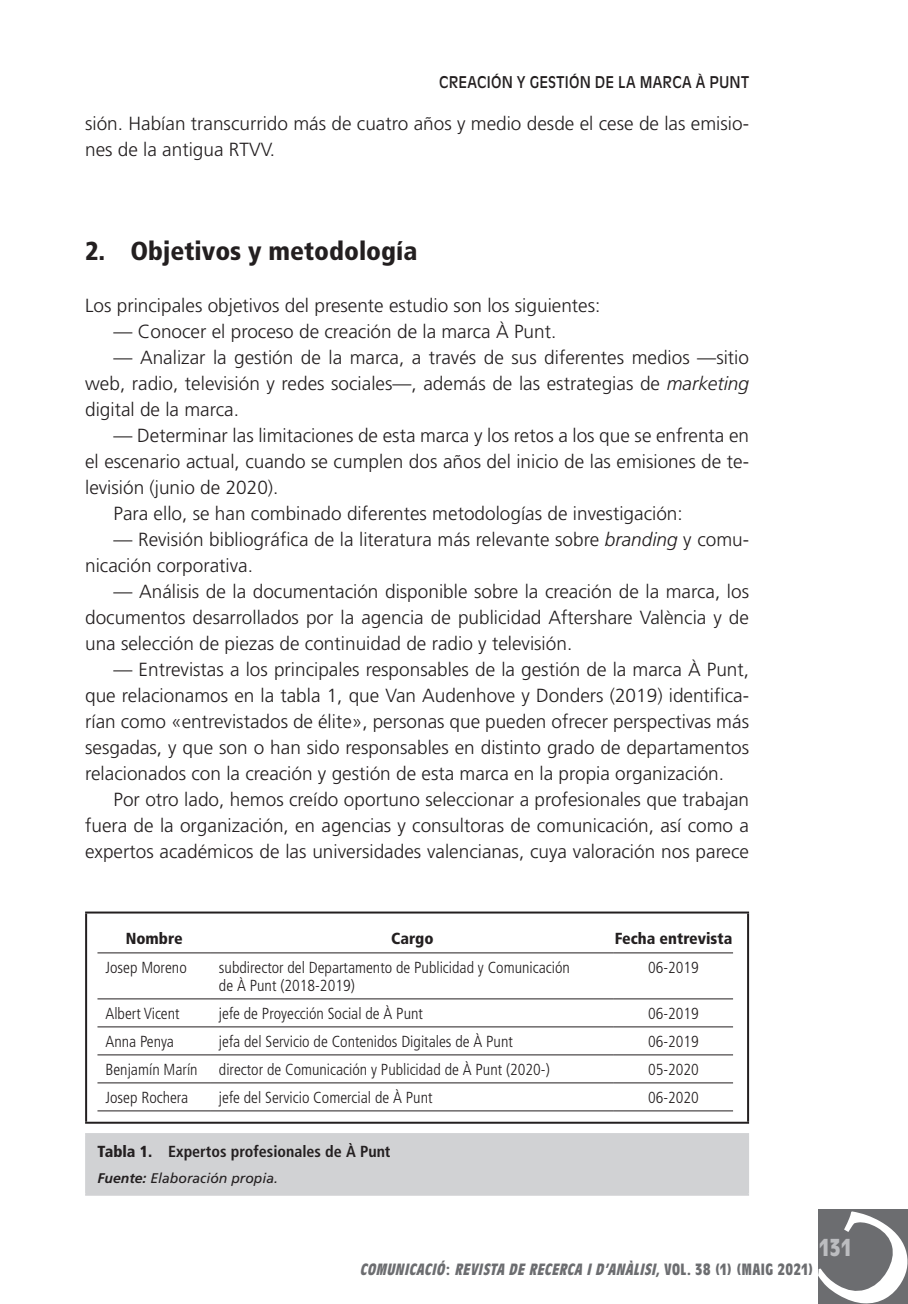
<style>
.page{position:relative;width:908px;height:1304px;background:#fff}
.page>*{position:absolute;margin:0;border:0;box-sizing:border-box;transform-origin:0 0}
._0_Títol_1Nivell{font:900 condensed 26px "Frutiger LT Std";color:#231f20}
.t1{font:700 condensed 24px "Antique Olive Std";color:#bcbdc0}
._0_Text{font:300 19px/26px "Frutiger LT Std";color:#231f20;text-align:justify}
._0_Text_Sense{font:300 19px "Frutiger LT Std";color:#231f20}
._501_TAULA_TEXT{font:300 condensed 16px/18px "Frutiger";color:#231f20}
.t2{font:italic 700 condensed 16px "Antique Olive Std";color:#6c6d70}
._0_Figura_Gràfics1{font:700 condensed 16px "Frutiger";color:#231f20}
.t3{font:16px "Antique Olive Std";letter-spacing:.015em;color:#231f20;scale:.9 1}
._500_TAULA_CELDILLA{font:900 condensed 16px "Frutiger";color:#231f20}
._0_NOTAS_grafics2{font:italic 14px "Frutiger LT Std";color:#231f20}
.s1{font-style:italic}
.s2{font-weight:900}
.s3{font-weight:700}
.s4{font-style:normal}
</style>
<div class="page">
<svg style="left:87px;top:914px;width:659px;height:208px"></svg>
<div style="left:86px;top:1134px;width:661px;height:61px;background:#d1d2d4"></div>
<hr style="left:85px;top:1133px;width:663px;height:2px;background:#d1d2d4">
<hr style="left:85px;top:1194px;width:663px;height:2px;background:#d1d2d4">
<hr style="left:85px;top:912px;width:663px;height:2px;background:#231f20">
<hr style="left:85px;top:914px;width:2px;height:208px;background:#231f20">
<hr style="left:746px;top:914px;width:2px;height:208px;background:#231f20">
<hr style="left:85px;top:1122px;width:663px;height:2px;background:#231f20">
<hr style="left:85px;top:1135px;width:2px;height:59px;background:#d1d2d4">
<hr style="left:746px;top:1135px;width:2px;height:59px;background:#d1d2d4">
<hr style="left:97px;top:998px;width:114px;height:1px;background:#231f20">
<hr style="left:211px;top:998px;width:402px;height:1px;background:#231f20">
<hr style="left:613px;top:998px;width:119px;height:1px;background:#231f20">
<hr style="left:97px;top:1026px;width:114px;height:1px;background:#231f20">
<hr style="left:211px;top:1026px;width:402px;height:1px;background:#231f20">
<hr style="left:613px;top:1026px;width:119px;height:1px;background:#231f20">
<hr style="left:97px;top:1054px;width:114px;height:1px;background:#231f20">
<hr style="left:211px;top:1054px;width:402px;height:1px;background:#231f20">
<hr style="left:613px;top:1054px;width:119px;height:1px;background:#231f20">
<hr style="left:97px;top:1082px;width:114px;height:1px;background:#231f20">
<hr style="left:211px;top:1082px;width:402px;height:1px;background:#231f20">
<hr style="left:613px;top:1082px;width:119px;height:1px;background:#231f20">
<hr style="left:97px;top:952px;width:114px;height:1px;background:#231f20">
<hr style="left:211px;top:952px;width:402px;height:1px;background:#231f20">
<hr style="left:613px;top:952px;width:119px;height:1px;background:#231f20">
<hr style="left:97px;top:1110px;width:114px;height:1px;background:#231f20">
<hr style="left:211px;top:1110px;width:402px;height:1px;background:#231f20">
<hr style="left:613px;top:1110px;width:119px;height:1px;background:#231f20">
<div style="left:818px;top:1209px;width:90px;height:95px;background:#6c6d70"></div>
<p class="t3" style="left:439px;top:73px;width:346px">CREACIÓN Y GESTIÓN DE LA MARCA À PUNT</p>
<p class="_0_Text" style="left:85px;top:110px;width:665px">sión. Habían transcurrido más de cuatro años y medio desde el cese de las emisio&shy;nes de la antigua RTVV.</p>
<p class="_0_Títol_1Nivell" style="left:85px;top:235px;width:333px">2. Objetivos y metodología</p>
<p class="_0_Text_Sense" style="left:85px;top:294px;width:516px">Los principales objetivos del presente estudio son los siguientes:</p>
<p class="_0_Text" style="left:113px;top:318px;width:444px">— Conocer el proceso de creación de la marca À Punt.</p>
<p class="_0_Text" style="left:85px;top:344px;width:665px;text-indent:28px">— Analizar la gestión de la marca, a través de sus diferentes medios —sitio web, radio, televisión y redes sociales—, además de las estrategias de <span class="s1">marketing </span>digital de la marca.</p>
<p class="_0_Text" style="left:85px;top:422px;width:665px;text-indent:28px">— Determinar las limitaciones de esta marca y los retos a los que se enfrenta en el escenario actual, cuando se cumplen dos años del inicio de las emisiones de te&shy;levisión (junio de 2020).</p>
<p class="_0_Text" style="left:113px;top:500px;width:570px">Para ello, se han combinado diferentes metodologías de investigación:</p>
<p class="_0_Text" style="left:85px;top:526px;width:665px;text-indent:28px">— Revisión bibliográfica de la literatura más relevante sobre <span class="s1">branding</span> y comu&shy;nicación corporativa.</p>
<p class="_0_Text" style="left:85px;top:578px;width:665px;text-indent:28px">— Análisis de la documentación disponible sobre la creación de la marca, los documentos desarrollados por la agencia de publicidad Aftershare València y de una selección de piezas de continuidad de radio y televisión.</p>
<p class="_0_Text" style="left:85px;top:656px;width:665px;text-indent:28px">— Entrevistas a los principales responsables de la gestión de la marca À Punt, que relacionamos en la tabla 1, que Van Audenhove y Donders (2019) identifica&shy;rían como «entrevistados de élite», personas que pueden ofrecer perspectivas más sesgadas, y que son o han sido responsables en distinto grado de departamentos relacionados con la creación y gestión de esta marca en la propia organización.</p>
<p class="_0_Text" style="left:85px;top:786px;width:665px;text-indent:28px">Por otro lado, hemos creído oportuno seleccionar a profesionales que trabajan fuera de la organización, en agencias y consultoras de comunicación, así como a expertos académicos de las universidades valencianas, cuya valoración nos parece</p>
<p class="_500_TAULA_CELDILLA" style="left:126px;top:929px;width:58px">Nombre</p>
<p class="_500_TAULA_CELDILLA" style="left:391px;top:929px;width:44px">Cargo</p>
<p class="_500_TAULA_CELDILLA" style="left:614px;top:929px;width:119px">Fecha entrevista</p>
<p class="_501_TAULA_TEXT" style="left:105px;top:959px;width:83px">Josep Moreno</p>
<p class="_501_TAULA_TEXT" style="left:219px;top:959px;width:352px">subdirector del Departamento de Publicidad y Comunicación de À Punt (2018-2019)</p>
<p class="_501_TAULA_TEXT" style="left:647px;top:959px;width:52px">06-2019</p>
<p class="_501_TAULA_TEXT" style="left:105px;top:1005px;width:76px">Albert Vicent</p>
<p class="_501_TAULA_TEXT" style="left:219px;top:1005px;width:205px">jefe de Proyección Social de À Punt</p>
<p class="_501_TAULA_TEXT" style="left:647px;top:1005px;width:52px">06-2019</p>
<p class="_501_TAULA_TEXT" style="left:105px;top:1033px;width:70px">Anna Penya</p>
<p class="_501_TAULA_TEXT" style="left:219px;top:1033px;width:295px">jefa del Servicio de Contenidos Digitales de À Punt</p>
<p class="_501_TAULA_TEXT" style="left:647px;top:1033px;width:52px">06-2019</p>
<p class="_501_TAULA_TEXT" style="left:105px;top:1061px;width:94px">Benjamín Marín</p>
<p class="_501_TAULA_TEXT" style="left:219px;top:1061px;width:332px">director de Comunicación y Publicidad de À Punt (2020-)</p>
<p class="_501_TAULA_TEXT" style="left:647px;top:1061px;width:52px">05-2020</p>
<p class="_501_TAULA_TEXT" style="left:105px;top:1089px;width:84px">Josep Rochera</p>
<p class="_501_TAULA_TEXT" style="left:219px;top:1089px;width:215px">jefe del Servicio Comercial de À Punt</p>
<p class="_501_TAULA_TEXT" style="left:647px;top:1089px;width:52px">06-2020</p>
<p class="_0_Figura_Gràfics1" style="left:97px;top:1142px;width:294px"><span class="s2">Tabla 1.</span> Expertos profesionales de À Punt</p>
<p class="_0_NOTAS_grafics2" style="left:97px;top:1170px;width:182px"><span class="s3">Fuente:</span> Elaboración propia.</p>
<p class="t1" style="left:819px;top:1234px;width:33px">131</p>
<p class="t2" style="left:359px;top:1261px;width:454px">COMUNICACIÓ<span class="s4">:</span> REVISTA DE RECERCA ID’ANÀLISI,<span class="s4">V O L . 3 8 ( 1 ) ( M A I G 2 0 2 1 )</span></p>
</div>
